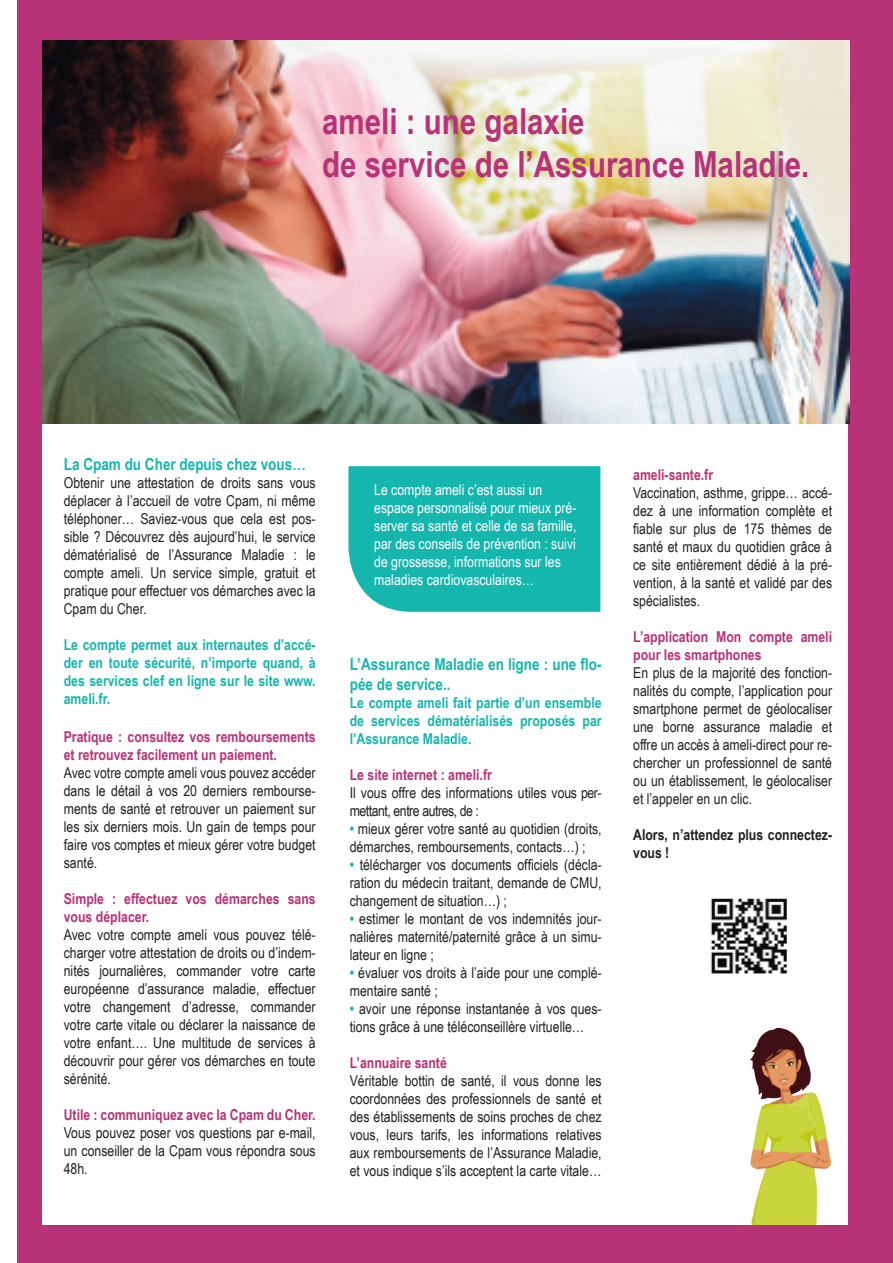
<style>
.page{position:relative;width:893px;height:1263px;background:#fff}
.page>*{position:absolute;margin:0;border:0;box-sizing:border-box;transform-origin:0 0}
.t1{font:700 36px "Arial Narrow";color:#b83278}
.t2{font:700 16.5px/19.8px "Arial Narrow";color:#15b6ae}
.t3{font:15px/18px "Arial Narrow";color:#231f20;text-align:justify}
.t4{font:700 15px/18px "Arial Narrow";color:#b83278}
.t5{font:700 15px/18px "Arial Narrow";color:#15b6ae;text-align:justify}
.t6{font:15px/18px "Arial Narrow";color:#fff}
.t7{font:700 15px/18px "Arial Narrow";color:#231f20}
.s1{font-weight:700;color:#15b6ae}
</style>
<div class="page">
<div style="left:17px;top:0;width:876px;height:1263px;background:#b83278"></div>
<div style="left:43px;top:40px;width:805px;height:1185px;background:#fff"></div>
<div style="left:348px;top:466px;width:252px;height:146px;background:#15b6ae"></div>
<img style="left:43px;top:40px;width:806px;height:383px">
<img style="left:750px;top:1028px;width:82px;height:197px">
<img style="left:710px;top:898px;width:77px;height:76px">
<p class="t1" style="left:322px;top:94px;width:264px">ameli : une galaxie</p>
<p class="t1" style="left:322px;top:137px;width:489px">de service de l’Assurance Maladie.</p>
<p class="t2" style="left:64px;top:454px;width:244px">La Cpam du Cher depuis chez vous…</p>
<p class="t3" style="left:64px;top:474px;width:253px">Obtenir une attestation de droits sans vous déplacer à l’accueil de votre Cpam, ni même téléphoner… Saviez-vous que cela est pos&shy;sible ? Découvrez dès aujourd’hui, le service dématérialisé de l’Assurance Maladie : le compte ameli. Un service simple, gratuit et pratique pour effectuer vos démarches avec la Cpam du Cher.</p>
<p class="t5" style="left:64px;top:635px;width:253px">Le compte permet aux internautes d’accé&shy;der en toute sécurité, n’importe quand, à des services clef en ligne sur le site www. ameli.fr.</p>
<p class="t4" style="left:64px;top:727px;width:253px">Pratique : consultez vos remboursements et retrouvez facilement un paiement.</p>
<p class="t3" style="left:64px;top:763px;width:253px">Avec votre compte ameli vous pouvez accéder dans le détail à vos 20 derniers rembourse&shy;ments de santé et retrouver un paiement sur les six derniers mois. Un gain de temps pour faire vos comptes et mieux gérer votre budget santé.</p>
<p class="t4" style="left:64px;top:889px;width:253px">Simple : effectuez vos démarches sans vous déplacer.</p>
<p class="t3" style="left:64px;top:925px;width:253px">Avec votre compte ameli vous pouvez télé&shy;charger votre attestation de droits ou d’indem&shy;nités journalières, commander votre carte européenne d’assurance maladie, effectuer votre changement d’adresse, commander votre carte vitale ou déclarer la naissance de votre enfant…. Une multitude de services à découvrir pour gérer vos démarches en toute sérénité.</p>
<p class="t4" style="left:64px;top:1105px;width:253px">Utile : communiquez avec la Cpam du Cher.</p>
<p class="t3" style="left:64px;top:1123px;width:253px">Vous pouvez poser vos questions par e-mail, un conseiller de la Cpam vous répondra sous 48h.</p>
<p class="t6" style="left:374px;top:480px;width:204px">Le compte ameli c’est aussi un espace personnalisé pour mieux pré&shy;server sa santé et celle de sa famille, par des conseils de prévention : suivi de grossesse, informations sur les maladies cardiovasculaires…</p>
<p class="t2" style="left:350px;top:654px;width:253px">L’Assurance Maladie en ligne : une flo&shy;pée de service..</p>
<p class="t5" style="left:350px;top:693px;width:253px">Le compte ameli fait partie d’un ensemble de services dématérialisés proposés par l’Assurance Maladie.</p>
<p class="t4" style="left:350px;top:765px;width:144px">Le site internet : ameli.fr</p>
<p class="t3" style="left:350px;top:783px;width:253px">Il vous offre des informations utiles vous per&shy;mettant, entre autres, de :</p>
<p class="t3" style="left:350px;top:819px;width:253px"><span class="s1">•</span> mieux gérer votre santé au quotidien (droits, démarches, remboursements, contacts…) ;</p>
<p class="t3" style="left:350px;top:855px;width:253px"><span class="s1">•</span> télécharger vos documents officiels (décla&shy;ration du médecin traitant, demande de CMU, changement de situation…) ;</p>
<p class="t3" style="left:350px;top:909px;width:253px"><span class="s1">•</span> estimer le montant de vos indemnités jour&shy;nalières maternité/paternité grâce à un simu&shy;lateur en ligne ;</p>
<p class="t3" style="left:350px;top:963px;width:253px"><span class="s1">•</span> évaluer vos droits à l’aide pour une complé&shy;mentaire santé ;</p>
<p class="t3" style="left:350px;top:999px;width:253px"><span class="s1">•</span> avoir une réponse instantanée à vos ques&shy;tions grâce à une téléconseillère virtuelle…</p>
<p class="t4" style="left:350px;top:1053px;width:99px">L’annuaire santé</p>
<p class="t3" style="left:350px;top:1071px;width:253px">Véritable bottin de santé, il vous donne les coordonnées des professionnels de santé et des établissements de soins proches de chez vous, leurs tarifs, les informations relatives aux remboursements de l’Assurance Maladie, et vous indique s’ils acceptent la carte vitale…</p>
<p class="t4" style="left:633px;top:465px;width:81px">ameli-sante.fr</p>
<p class="t3" style="left:633px;top:483px;width:200px">Vaccination, asthme, grippe… accé&shy;dez à une information complète et fiable sur plus de 175 thèmes de santé et maux du quotidien grâce à ce site entièrement dédié à la pré&shy;vention, à la santé et validé par des spécialistes.</p>
<p class="t4" style="left:633px;top:627px;width:200px">L’application Mon compte ameli pour les smartphones</p>
<p class="t3" style="left:633px;top:663px;width:200px">En plus de la majorité des fonction&shy;nalités du compte, l’application pour smartphone permet de géolocaliser une borne assurance maladie et offre un accès à ameli-direct pour re&shy;chercher un professionnel de santé ou un établissement, le géolocaliser et l’appeler en un clic.</p>
<p class="t7" style="left:633px;top:825px;width:200px">Alors, n’attendez plus connectez&shy;vous !</p>
</div>
